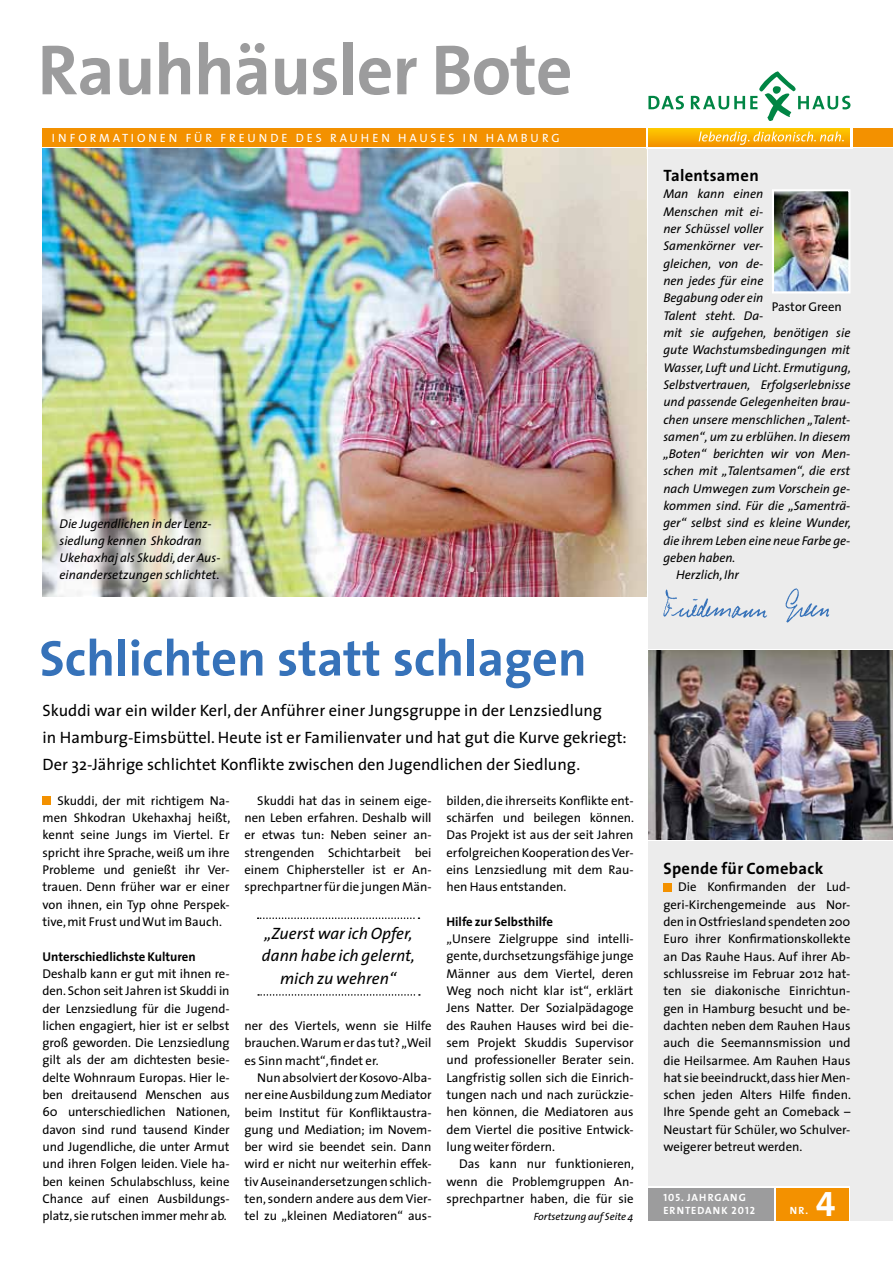
<style>
.page{position:relative;width:893px;height:1263px;background:#fff}
.page>*{position:absolute;margin:0;border:0;box-sizing:border-box;transform-origin:0 0}
.t1{font:700 71.55px "The Sans";letter-spacing:-.015em;color:#9c9c9d}
.t2{font:700 50.55px "The Sans";color:#3672b9}
.t3{font:35.55px "The Sans Bold Caps";color:#fff}
.t4{font:16.5px/27px "The Sans";color:#000}
.t5{font:italic 16.5px/22.5px "The Sans";color:#000;text-align:center}
.t6{font:700 16.5px "The Sans";letter-spacing:.02em;color:#000}
.t7{font:12.75px/17.2px "The Sans";color:#000;text-align:justify}
.t8{font:italic 12.75px/17.2px "The Sans";color:#000}
.t9{font:700 12.75px "The Sans";color:#000}
.t10{font:12px "The Sans";letter-spacing:.24em;color:#fff}
.t11{font:700 10.5px/12.6px "The Sans";letter-spacing:.1em;color:#fff}
.t12{font:italic 10.5px "The Sans";color:#000}
.s1{font-family:"The Sans Bold Caps";font-weight:400}
</style>
<div class="page">
<img style="left:43px;top:149px;width:603px;height:448px">
<div style="left:648px;top:841px;width:245px;height:345px;background:#ececec"></div>
<div style="left:648px;top:1188px;width:126px;height:32px;background:#9c9c9d"></div>
<div style="left:776px;top:1188px;width:72px;height:32px;background:#f39100"></div>
<div style="left:648px;top:149px;width:245px;height:500px;background:#ececec"></div>
<div style="left:43px;top:128px;width:850px;height:18px;background:#f39100"></div>
<div style="left:646px;top:71px;width:207px;height:78px;background:#fff"></div>
<hr style="left:648px;top:128px;width:202px;height:1px;background:#ffca00">
<hr style="left:648px;top:129px;width:202px;height:1px;background:#fec700">
<hr style="left:648px;top:130px;width:202px;height:1px;background:#fdc500">
<hr style="left:648px;top:131px;width:202px;height:1px;background:#fdc200">
<hr style="left:648px;top:132px;width:202px;height:1px;background:#fcbe00">
<hr style="left:648px;top:133px;width:202px;height:1px;background:#fbbb00">
<hr style="left:648px;top:134px;width:202px;height:1px;background:#fbb800">
<hr style="left:648px;top:135px;width:202px;height:1px;background:#fab500">
<hr style="left:648px;top:136px;width:202px;height:1px;background:#fab200">
<hr style="left:648px;top:137px;width:202px;height:1px;background:#f9af00">
<hr style="left:648px;top:138px;width:202px;height:1px;background:#f8ab00">
<hr style="left:648px;top:139px;width:202px;height:1px;background:#f7a800">
<hr style="left:648px;top:140px;width:202px;height:1px;background:#f7a400">
<hr style="left:648px;top:141px;width:202px;height:1px;background:#f6a100">
<hr style="left:648px;top:142px;width:202px;height:1px;background:#f69e00">
<hr style="left:648px;top:143px;width:202px;height:1px;background:#f59b00">
<hr style="left:648px;top:144px;width:202px;height:1px;background:#f49700">
<hr style="left:648px;top:145px;width:202px;height:1px;background:#f49400">
<hr style="left:648px;top:146px;width:202px;height:1px;background:#f39100">
<svg style="left:699px;top:131px;width:145px;height:14px"></svg>
<svg style="left:648px;top:96px;width:36px;height:13px"></svg>
<svg style="left:691px;top:71px;width:159px;height:50px"></svg>
<div style="left:43px;top:796px;width:8px;height:9px;background:#f39100"></div>
<img style="left:663px;top:588px;width:167px;height:35px">
<img style="left:648px;top:651px;width:245px;height:188px">
<img style="left:775px;top:192px;width:72px;height:98px">
<div style="left:772px;top:189px;width:78px;height:104px;border:2px solid #fff"></div>
<div style="left:850px;top:1186px;width:43px;height:34px;background:#ececec"></div>
<div style="left:663px;top:883px;width:9px;height:8px;background:#f39100"></div>
<svg style="left:258px;top:917px;width:161px;height:2px"></svg>
<svg style="left:258px;top:994px;width:162px;height:2px"></svg>
<h1 class="t1" style="left:38px;top:10px;width:537px">Rauhhäusler Bote</h1>
<p class="t10" style="left:52px;top:128px;width:509px">INFORMATIONEN FÜR FREUNDE DES RAUHEN HAUSES IN HAMBURG</p>
<p class="t8" style="left:60px;top:514px;width:162px">Die Jugendlichen in der Lenz&shy;siedlung kennen Shkodran<br>Ukehaxhaj als Skuddi, der Aus&shy;einandersetzungen schlichtet.</p>
<h2 class="t2" style="left:39px;top:616px;width:549px">Schlichten statt schlagen</h2>
<p class="t4" style="left:43px;top:696px;width:586px">Skuddi war ein wilder Kerl, der Anführer einer Jungsgruppe in der Lenzsiedlung<br>in Hamburg-Eimsbüttel. Heute ist er Familienvater und hat gut die Kurve gekriegt:<br>Der 32-Jährige schlichtet Konflikte zwischen den Jugendlichen der Siedlung.</p>
<p class="t7" style="left:43px;top:791px;width:189px;text-indent:15px">Skuddi, der mit richtigem Na&shy;men Shkodran Ukehaxhaj heißt, kennt seine Jungs im Viertel. Er spricht ihre Sprache, weiß um ihre Probleme und genießt ihr Ver&shy;trauen. Denn früher war er einer von ihnen, ein Typ ohne Perspek&shy;tive, mit Frust und Wut im Bauch.</p>
<p class="t9" style="left:43px;top:945px;width:155px">Unterschiedlichste Kulturen</p>
<p class="t7" style="left:43px;top:964px;width:189px">Deshalb kann er gut mit ihnen re&shy;den. Schon seit Jahren ist Skuddi in der Lenzsiedlung für die Jugend&shy;lichen engagiert, hier ist er selbst groß geworden. Die Lenzsiedlung gilt als der am dichtesten besie&shy;delte Wohnraum Europas. Hier le&shy;ben dreitausend Menschen aus 60 unterschiedlichen Nationen, davon sind rund tausend Kinder und Jugendliche, die unter Armut und ihren Folgen leiden. Viele ha&shy;ben keinen Schulabschluss, keine Chance auf einen Ausbildungs&shy;platz, sie rutschen immer mehr ab.</p>
<p class="t7" style="left:244px;top:791px;width:189px;text-indent:13px">Skuddi hat das in seinem eige&shy;nen Leben erfahren. Deshalb will er etwas tun: Neben seiner an&shy;strengenden Schichtarbeit bei einem Chiphersteller ist er An&shy;sprechpartner für die jungen Män-</p>
<p class="t5" style="left:262px;top:921px;width:154px">„Zuerst war ich Opfer, dann habe ich gelernt, mich zu wehren“</p>
<p class="t7" style="left:244px;top:1016px;width:189px">ner des Viertels, wenn sie Hilfe brauchen. Warum er das tut? „Weil es Sinn macht“, findet er.</p>
<p class="t7" style="left:244px;top:1068px;width:189px;text-indent:13px">Nun absolviert der Kosovo-Alba&shy;ner eine Ausbildung zum Mediator beim Institut für Konfliktaustra&shy;gung und Mediation; im Novem&shy;ber wird sie beendet sein. Dann wird er nicht nur weiterhin effek&shy;tiv Auseinandersetzungen schlich&shy;ten, sondern andere aus dem Vier&shy;tel zu „kleinen Mediatoren“ aus-</p>
<p class="t7" style="left:446px;top:791px;width:189px">bilden, die ihrerseits Konflikte ent&shy;schärfen und beilegen können.<br>Das Projekt ist aus der seit Jahren erfolgreichen Kooperation des Ver&shy;eins Lenzsiedlung mit dem Rau&shy;hen Haus entstanden.</p>
<p class="t9" style="left:446px;top:911px;width:108px">Hilfe zur Selbsthilfe</p>
<p class="t7" style="left:446px;top:930px;width:189px">„Unsere Zielgruppe sind intelli&shy;gente, durchsetzungsfähige junge Männer aus dem Viertel, deren Weg noch nicht klar ist“, erklärt Jens Natter. Der Sozialpädagoge des Rauhen Hauses wird bei die&shy;sem Projekt Skuddis Supervisor und professioneller Berater sein.<br>Langfristig sollen sich die Einrich&shy;tungen nach und nach zurückzie&shy;hen können, die Mediatoren aus dem Viertel die positive Entwick&shy;lung weiter fördern.</p>
<p class="t7" style="left:446px;top:1155px;width:189px;text-indent:13px">Das kann nur funktionieren, wenn die Problemgruppen An&shy;sprechpartner haben, die für sie</p>
<p class="t12" style="left:534px;top:1208px;width:101px">Fortsetzung auf Seite 4</p>
<p class="t6" style="left:663px;top:162px;width:97px">Talentsamen</p>
<p class="t8" style="left:663px;top:185px;width:102px">Man kann einen</p>
<p class="t8" style="left:663px;top:202px;width:102px">Menschen mit ei-</p>
<p class="t8" style="left:663px;top:220px;width:102px">ner Schüssel voller</p>
<p class="t8" style="left:663px;top:237px;width:102px">Samenkörner ver-</p>
<p class="t8" style="left:663px;top:254px;width:102px">gleichen, von de-</p>
<p class="t8" style="left:663px;top:272px;width:102px">nen jedes für eine</p>
<p class="t8" style="left:663px;top:289px;width:102px">Begabung oder ein</p>
<p class="t8" style="left:663px;top:306px;width:102px">Talent steht. Da-</p>
<p class="t8" style="left:663px;top:324px;width:189px">mit sie aufgehen, benötigen sie</p>
<p class="t8" style="left:663px;top:341px;width:188px">gute Wachstumsbedingungen mit</p>
<p class="t8" style="left:663px;top:358px;width:189px">Wasser, Luft und Licht. Ermutigung,</p>
<p class="t8" style="left:663px;top:376px;width:189px">Selbstvertrauen, Erfolgserlebnisse</p>
<p class="t8" style="left:663px;top:393px;width:189px">und passende Gelegenheiten brau-</p>
<p class="t8" style="left:663px;top:410px;width:189px">chen unsere menschlichen „Talent-</p>
<p class="t8" style="left:663px;top:427px;width:189px">samen“, um zu erblühen. In diesem</p>
<p class="t8" style="left:663px;top:445px;width:189px">„Boten“ berichten wir von Men-</p>
<p class="t8" style="left:663px;top:462px;width:188px">schen mit „Talentsamen“, die erst</p>
<p class="t8" style="left:663px;top:479px;width:189px">nach Umwegen zum Vorschein ge-</p>
<p class="t8" style="left:663px;top:497px;width:189px">kommen sind. Für die „Samenträ-</p>
<p class="t8" style="left:663px;top:514px;width:189px">ger“ selbst sind es kleine Wunder,</p>
<p class="t8" style="left:663px;top:531px;width:189px">die ihrem Leben eine neue Farbe ge-</p>
<p class="t8" style="left:663px;top:549px;width:74px">geben haben.</p>
<p class="t8" style="left:676px;top:566px;width:64px">Herzlich, Ihr</p>
<p class="t7" style="left:772px;top:297px;width:72px">Pastor Green</p>
<p class="t6" style="left:663px;top:855px;width:161px">Spende für Comeback</p>
<p class="t7" style="left:663px;top:878px;width:189px;text-indent:15px">Die Konfirmanden der Lud&shy;geri-Kirchengemeinde aus Nor&shy;den in Ostfriesland spendeten 200<br>Euro ihrer Konfirmationskollekte an Das Rauhe Haus. Auf ihrer Ab&shy;schlussreise im Februar 2012 hat&shy;ten sie diakonische Einrichtun&shy;gen in Hamburg besucht und be&shy;dachten neben dem Rauhen Haus auch die Seemannsmission und die Heilsarmee. Am Rauhen Haus hat sie beeindruckt, dass hier Men&shy;schen jeden Alters Hilfe finden.<br>Ihre Spende geht an Comeback – Neustart für Schüler, wo Schulver&shy;weigerer betreut werden.</p>
<p class="t11" style="left:663px;top:1191px;width:93px"><span class="s1">105.</span> JAHRGANG<br>ERNTEDANK <span class="s1">2012</span></p>
<p class="t11" style="left:790px;top:1204px;width:20px">NR.</p>
<h3 class="t3" style="left:816px;top:1174px;width:21px">4</h3>
</div>
